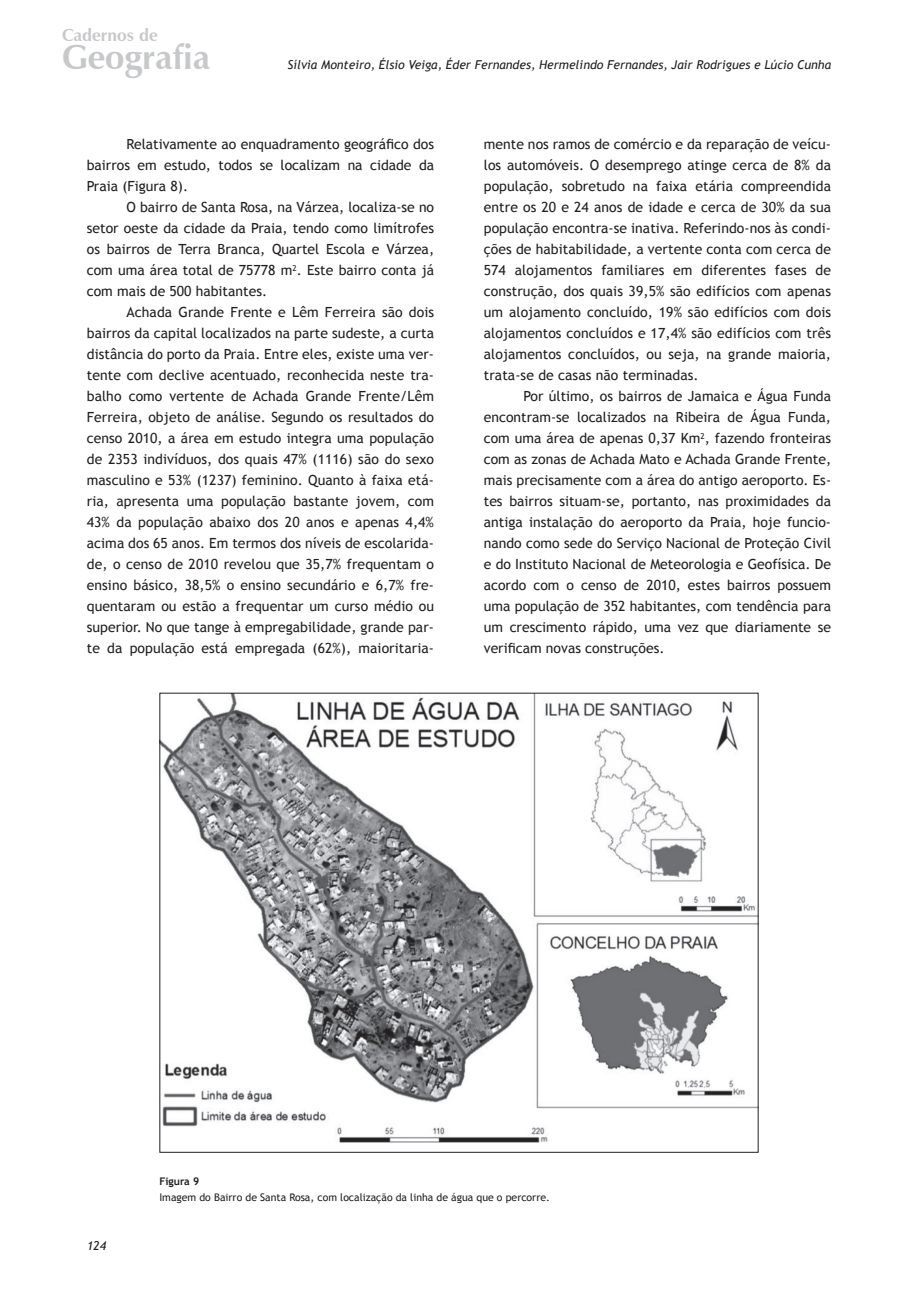
<style>
.page{position:relative;width:918px;height:1290px;background:#fff}
.page>*{position:absolute;margin:0;border:0;box-sizing:border-box;transform-origin:0 0}
.t1{font:700 34.48px "Zapf Humanist 601 BT";color:#c7c8ca}
.t2{font:700 17.32px "Zapf Humanist 601 BT";color:#c7c8ca}
.t3{font:14px/21px "Trebuchet MS";color:#231f20;text-align:justify}
.t4{font:italic 12.25px "Trebuchet MS";color:#231f20}
.t5{font:10.5px "Trebuchet MS";color:#231f20}
.t6{font:700 10.5px "Trebuchet MS";color:#231f20}
</style>
<div class="page">
<img style="left:161px;top:695px;width:595px;height:448px">
<p class="t2" style="left:62px;top:24px;width:97px">Cadernos de</p>
<h1 class="t1" style="left:62px;top:36px;width:150px">Geografia</h1>
<p class="t4" style="left:287px;top:57px;width:545px">Sílvia Monteiro, Élsio Veiga, Éder Fernandes, Hermelindo Fernandes, Jair Rodrigues e Lúcio Cunha</p>
<p class="t3" style="left:87px;top:134px;width:349px;text-indent:40px">Relativamente ao enquadramento geográfico dos bairros em estudo, todos se localizam na cidade da Praia (Figura 8).</p>
<p class="t3" style="left:87px;top:197px;width:349px;text-indent:40px">O bairro de Santa Rosa, na Várzea, localiza-se no setor oeste da cidade da Praia, tendo como limítrofes os bairros de Terra Branca, Quartel Escola e Várzea, com uma área total de 75778 m<sup>2</sup>. Este bairro conta já com mais de 500 habitantes.</p>
<p class="t3" style="left:87px;top:302px;width:349px;text-indent:40px">Achada Grande Frente e Lêm Ferreira são dois bairros da capital localizados na parte sudeste, a curta distância do porto da Praia. Entre eles, existe uma ver‑ tente com declive acentuado, reconhecida neste tra‑ balho como vertente de Achada Grande Frente/Lêm Ferreira, objeto de análise. Segundo os resultados do censo 2010, a área em estudo integra uma população de 2353 indivíduos, dos quais 47% (1116) são do sexo masculino e 53% (1237) feminino. Quanto à faixa etá‑ ria, apresenta uma população bastante jovem, com 43% da população abaixo dos 20 anos e apenas 4,4% acima dos 65 anos. Em termos dos níveis de escolarida‑ de, o censo de 2010 revelou que 35,7% frequentam o ensino básico, 38,5% o ensino secundário e 6,7% fre‑ quentaram ou estão a frequentar um curso médio ou superior. No que tange à empregabilidade, grande par‑ te da população está empregada (62%), maioritaria‑</p>
<p class="t3" style="left:484px;top:134px;width:349px">mente nos ramos de comércio e da reparação de veícu‑ los automóveis. O desemprego atinge cerca de 8% da população, sobretudo na faixa etária compreendida entre os 20 e 24 anos de idade e cerca de 30% da sua população encontra-se inativa. Referindo-nos às condi‑ ções de habitabilidade, a vertente conta com cerca de 574 alojamentos familiares em diferentes fases de construção, dos quais 39,5% são edifícios com apenas um alojamento concluído, 19% são edifícios com dois alojamentos concluídos e 17,4% são edifícios com três alojamentos concluídos, ou seja, na grande maioria, trata-se de casas não terminadas.</p>
<p class="t3" style="left:484px;top:386px;width:349px;text-indent:40px">Por último, os bairros de Jamaica e Água Funda encontram-se localizados na Ribeira de Água Funda, com uma área de apenas 0,37 Km<sup>2</sup>, fazendo fronteiras com as zonas de Achada Mato e Achada Grande Frente, mais precisamente com a área do antigo aeroporto. Es‑ tes bairros situam-se, portanto, nas proximidades da antiga instalação do aeroporto da Praia, hoje funcio‑ nando como sede do Serviço Nacional de Proteção Civil e do Instituto Nacional de Meteorologia e Geofísica. De acordo com o censo de 2010, estes bairros possuem uma população de 352 habitantes, com tendência para um crescimento rápido, uma vez que diariamente se verificam novas construções.</p>
<p class="t4" style="left:87px;top:1238px;width:21px">124</p>
<p class="t6" style="left:159px;top:1174px;width:41px">Figura 9</p>
<p class="t5" style="left:159px;top:1191px;width:392px">Imagem do Bairro de Santa Rosa, com localização da linha de água que o percorre.</p>
</div>
